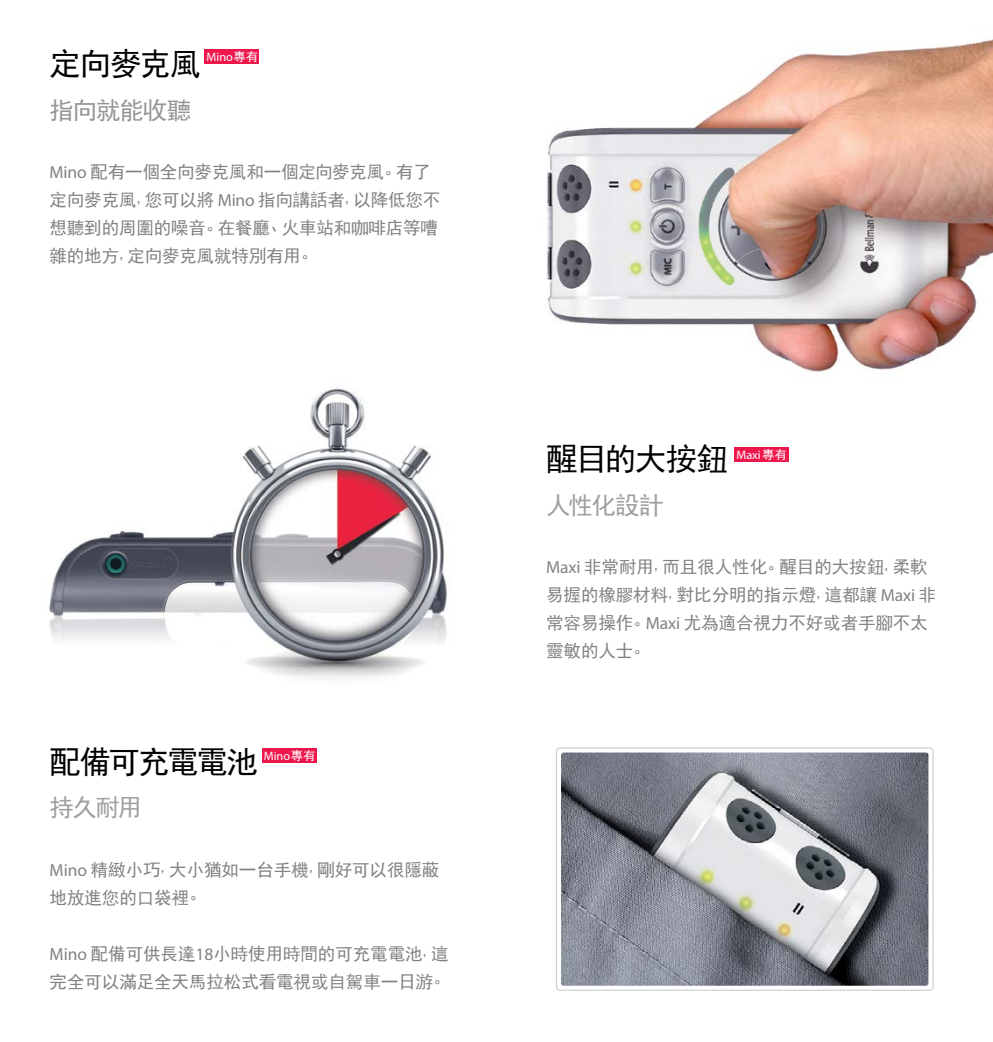
<style>
.page{position:relative;width:993px;height:1042px;background:#fff}
.page>*{position:absolute;margin:0;border:0;box-sizing:border-box;transform-origin:0 0}
.t1{font:31.5px "Sim Hei";letter-spacing:-.055em;color:#000}
.t2{font:24.5px "Sim Hei";letter-spacing:-.07em;color:#9d9fa2}
.t3{font:24.5px "Sim Hei";letter-spacing:-.045em;color:#939598}
.t4{font:17.5px/28px "Sim Hei";letter-spacing:-.005em;color:#808285}
.t5{font:12.25px "Myriad Pro";color:#fff}
.s1{font-family:"Sim Hei"}
.s2{font-family:"Myriad Pro"}
</style>
<div class="page">
<img style="left:49px;top:388px;width:398px;height:291px">
<div style="left:205px;top:50px;width:54px;height:14px;background:#ed174c"></div>
<div style="left:262px;top:748px;width:54px;height:14px;background:#ed174c"></div>
<img style="left:546px;top:39px;width:446px;height:333px">
<div style="left:555px;top:747px;width:378px;height:244px;border:1px solid #d1d3d4;border-radius:4px"></div>
<img style="left:561px;top:752px;width:367px;height:233px">
<div style="left:734px;top:447px;width:54px;height:14px;background:#ed174c"></div>
<h1 class="t1" style="left:50px;top:48px;width:153px">定向麥克風</h1>
<h2 class="t3" style="left:50px;top:97px;width:143px">指向就能收聽</h2>
<p class="t5" style="left:206px;top:50px;width:53px">Mino<span class="s1">專有</span></p>
<p class="t4" style="left:50px;top:158px;width:392px"><span class="s2">Mino</span> 配有一個全向麥克風和一個定向麥克風。有了定向麥克風,您可以將 <span class="s2">Mino</span> 指向講話者,以降低您不想聽到的周圍的噪音。在餐廳、火車站和咖啡店等嘈雜的地方,定向麥克風就特別有用。</p>
<h1 class="t1" style="left:50px;top:745px;width:210px">配備可充電電池</h1>
<h2 class="t2" style="left:50px;top:795px;width:94px">持久耐用</h2>
<p class="t5" style="left:264px;top:748px;width:53px">Mino<span class="s1">專有</span></p>
<p class="t4" style="left:50px;top:855px;width:391px"><span class="s2">Mino</span> 精緻小巧,大小猶如一台手機,剛好可以很隱蔽地放進您的口袋裡。</p>
<p class="t4" style="left:50px;top:939px;width:402px"><span class="s2">Mino</span> 配備可供長達<span class="s2">18</span>小時使用時間的可充電電池,這完全可以滿足全天馬拉松式看電視或自駕車一日游。</p>
<h1 class="t1" style="left:546px;top:443px;width:183px">醒目的大按鈕</h1>
<h2 class="t2" style="left:546px;top:493px;width:119px">人性化設計</h2>
<p class="t5" style="left:736px;top:447px;width:52px">Maxi <span class="s1">專有</span></p>
<p class="t4" style="left:546px;top:553px;width:391px"><span class="s2">Maxi</span> 非常耐用,而且很人性化。醒目的大按鈕,柔軟易握的橡膠材料,對比分明的指示燈,這都讓 <span class="s2">Maxi</span> 非常容易操作。<span class="s2">Maxi</span> 尤為適合視力不好或者手腳不太靈敏的人士。</p>
</div>
